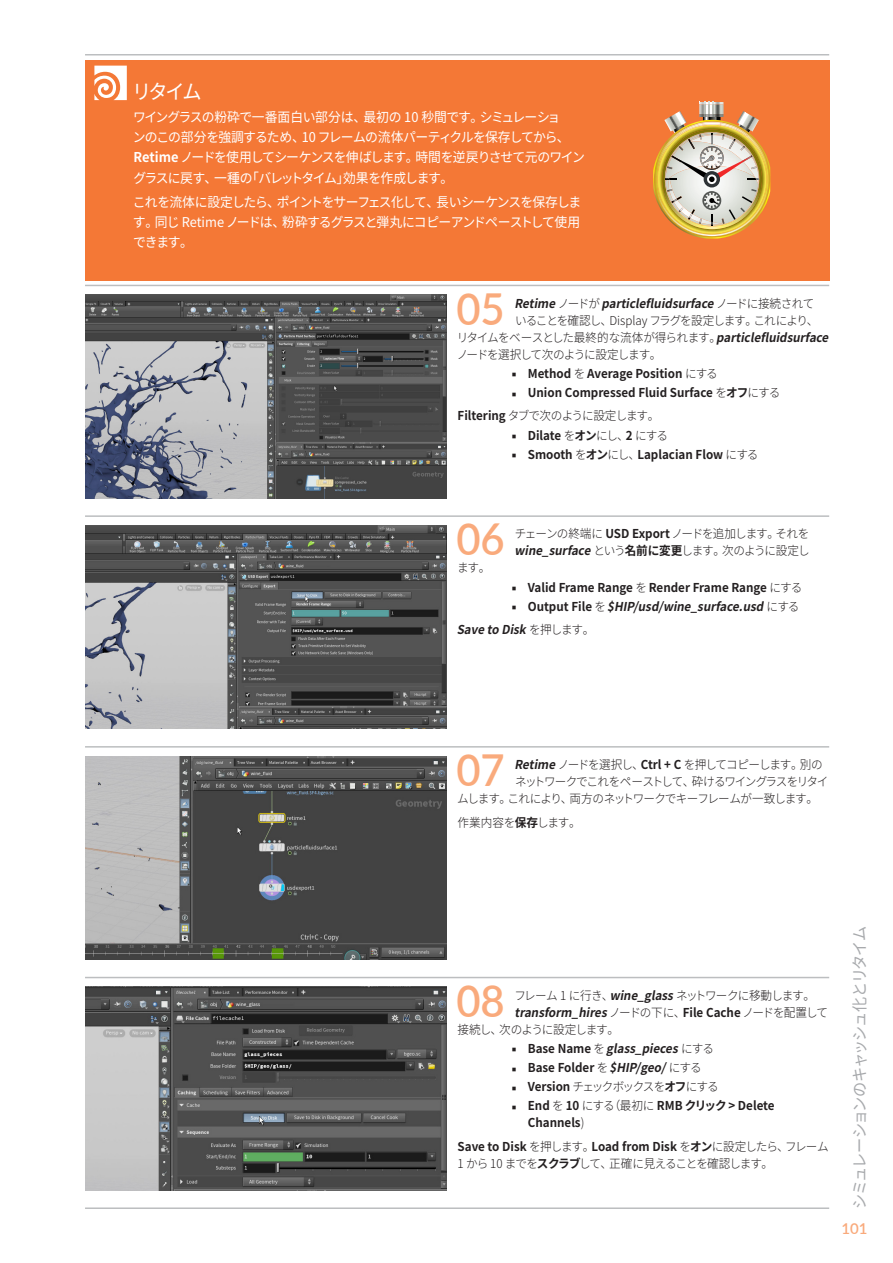
<style>
.page{position:relative;width:893px;height:1263px;background:#fff}
.page>*{position:absolute;margin:0;border:0;box-sizing:border-box;transform-origin:0 0}
.t1{font:600 43.95px "Lato";color:#f9aa7c;scale:.95 1}
.tip_title{font:20.25px "Noto Sans JP";color:#fff;scale:.95 1}
.t2{font:15.9px "Noto Sans JP";letter-spacing:-.07em;color:#a7a9ac;scale:.95 1}
.t3{font:600 15px "Lato";color:#f9aa7c}
.tip_body{font:13.5px/20.2px "Noto Sans JP";letter-spacing:-.065em;color:#fff;scale:.95 1}
.t4{font:300 12.15px/17px "Noto Sans JP";letter-spacing:-.08em;color:#231f20;scale:.95 1}
.t5{font:700 12.15px/17px "Noto Sans JP";color:#231f20;scale:.95 1}
.t6{font:italic 700 12.15px "Noto Sans JP";color:#231f20;scale:.95 1}
.t7{font:300 12.15px "Noto Sans JP";letter-spacing:-.045em;color:#231f20;scale:.95 1}
.t8{font:300 12.15px "Noto Sans JP";letter-spacing:-.11em;color:#231f20;scale:.95 1}
.t9{font:300 12.15px "Noto Sans JP";letter-spacing:-.125em;color:#231f20;scale:.95 1}
.t10{font:300 12.15px "Noto Sans JP";letter-spacing:-.005em;color:#231f20;scale:.95 1}
.s1{font-weight:700}
.s2{font-weight:300;font-style:normal}
.s3{font-weight:700;font-style:italic}
.s4{font-weight:300}
.s5{font-style:normal}
.s6{font-style:italic}
</style>
<div class="page">
<hr style="left:85px;top:1207px;width:744px;height:2px;background:#bcbec0">
<hr style="left:85px;top:977px;width:744px;height:1px;background:#bcbec0">
<hr style="left:85px;top:746px;width:744px;height:2px;background:#bcbec0">
<hr style="left:85px;top:515px;width:744px;height:2px;background:#bcbec0">
<hr style="left:85px;top:285px;width:744px;height:1px;background:#bcbec0">
<hr style="left:85px;top:54px;width:744px;height:2px;background:#bcbec0">
<div style="left:85px;top:60px;width:744px;height:220px;background:#f47836"></div>
<svg style="left:94px;top:66px;width:33px;height:34px"></svg>
<img style="left:653px;top:102px;width:117px;height:137px">
<img style="left:85px;top:987px;width:362px;height:203px">
<img style="left:85px;top:525px;width:362px;height:204px">
<img style="left:85px;top:756px;width:362px;height:204px">
<img style="left:85px;top:295px;width:362px;height:203px">
<p class="tip_title" style="left:132px;top:80px;width:74px">リタイム</p>
<p class="tip_body" style="left:133px;top:107px;width:477px">ワイングラスの粉砕で一番面白い部分は、最初の 10 秒間です。シミュレーショ<br>ンのこの部分を強調するため、10 フレームの流体パーティクルを保存してから、<span class="s1">Retime</span> ノードを使用してシーケンスを伸ばします。時間を逆戻りさせて元のワイングラスに戻す、一種の「バレットタイム」効果を作成します。</p>
<p class="tip_body" style="left:133px;top:192px;width:474px;text-align:justify">これを流体に設定したら、ポイントをサーフェス化して、長いシーケンスを保存します。同じ Retime ノードは、粉砕するグラスと弾丸にコピーアンドペーストして使用できます。</p>
<p class="t1" style="left:456px;top:277px;width:53px">05</p>
<p class="t6" style="left:514px;top:296px;width:317px">Retime<span class="s2">ノードが</span> particlefluidsurface<span class="s2">ノードに接続されて</span></p>
<p class="t4" style="left:515px;top:312px;width:321px">いることを確認し、Display フラグを設定します。これにより、</p>
<p class="t7" style="left:457px;top:330px;width:399px">リタイムをベースとした最終的な流体が得られます。<span class="s3">particlefluidsurface</span></p>
<p class="t4" style="left:457px;top:346px;width:217px">ノードを選択して次のように設定します。</p>
<p class="t5" style="left:528px;top:365px;width:202px">Method <span class="s4">を</span> Average Position <span class="s4">にする</span></p>
<p class="t5" style="left:528px;top:384px;width:267px">Union Compressed Fluid Surface <span class="s4">を</span>オフ<span class="s4">にする</span></p>
<p class="t4" style="left:458px;top:408px;width:214px"><span class="s1">Filtering</span> タブで次のように設定します。</p>
<p class="t5" style="left:528px;top:427px;width:149px">Dilate <span class="s4">を</span>オン<span class="s4">にし、</span>2 <span class="s4">にする</span></p>
<p class="t5" style="left:528px;top:446px;width:244px">Smooth <span class="s4">を</span>オン<span class="s4">にし、</span>Laplacian Flow <span class="s4">にする</span></p>
<p class="t1" style="left:456px;top:507px;width:53px">06</p>
<p class="t4" style="left:514px;top:526px;width:312px">チェーンの終端に <span class="s1">USD Export</span> ノードを追加します。それを<span class="s3">wine_surface</span>という<span class="s1">名前に変更</span>します。次のように設定し</p>
<p class="t4" style="left:457px;top:560px;width:37px">ます。</p>
<p class="t5" style="left:528px;top:579px;width:291px">Valid Frame Range <span class="s4">を</span> Render Frame Range <span class="s4">にする</span></p>
<p class="t6" style="left:528px;top:599px;width:288px"><span class="s5">O u t p u t F i l e</span> <span class="s2">を</span> $HIP/usd/wine_surface.usd<span class="s2">にする</span></p>
<p class="t6" style="left:457px;top:623px;width:146px">SavetoDisk<span class="s2">を押します。</span></p>
<p class="t1" style="left:456px;top:738px;width:53px">07</p>
<p class="t4" style="left:514px;top:756px;width:326px"><span class="s3">Retime</span>ノードを選択し、<span class="s1">Ctrl + C</span> を押してコピーします。別の</p>
<p class="t8" style="left:515px;top:775px;width:331px">ネットワークでこれをペーストして、砕けるワイングラスをリタイ</p>
<p class="t4" style="left:457px;top:790px;width:381px">ムします。これにより、両方のネットワークでキーフレームが一致します。</p>
<p class="t10" style="left:458px;top:815px;width:131px">作業内容を<span class="s1">保存</span>します。</p>
<p class="t1" style="left:456px;top:969px;width:53px">08</p>
<p class="t4" style="left:514px;top:987px;width:318px">フレーム 1 に行き、<span class="s3">wine_glass</span>ネットワークに移動します。</p>
<p class="t6" style="left:514px;top:1005px;width:332px">transform_hires<span class="s2">ノードの下に、</span><span class="s5">File Cache</span> <span class="s2">ノードを配置して</span></p>
<p class="t4" style="left:458px;top:1021px;width:172px">接続し、次のように設定します。</p>
<p class="t6" style="left:528px;top:1042px;width:197px"><span class="s5">B a s e N a m e</span> <span class="s2">を</span> glass_pieces<span class="s2">にする</span></p>
<p class="t5" style="left:528px;top:1059px;width:185px">Base Folder <span class="s4">を</span> <span class="s6">$HIP/geo/</span><span class="s4">にする</span></p>
<p class="t9" style="left:528px;top:1080px;width:202px"><span class="s1">Version</span> チェックボックスを<span class="s1">オフ</span>にする</p>
<p class="t5" style="left:528px;top:1098px;width:261px">End <span class="s4">を</span> 10 <span class="s4">にする（最初に</span> RMB クリック &gt; Delete<br>Channels<span class="s4">)</span></p>
<p class="t4" style="left:458px;top:1138px;width:392px"><span class="s1">Save to Disk</span> を押します。<span class="s1">Load from Disk</span> を<span class="s1">オン</span>に設定したら、フレーム<br>1 から 10 までを<span class="s1">スクラブ</span>して、正確に見えることを確認します。</p>
<h3 class="t2" style="left:851px;top:1209px;width:299px;rotate:-90deg">シミュレーションのキャッシュ化とリタイム</h3>
<p class="t3" style="left:841px;top:1218px;width:28px">101</p>
</div>
